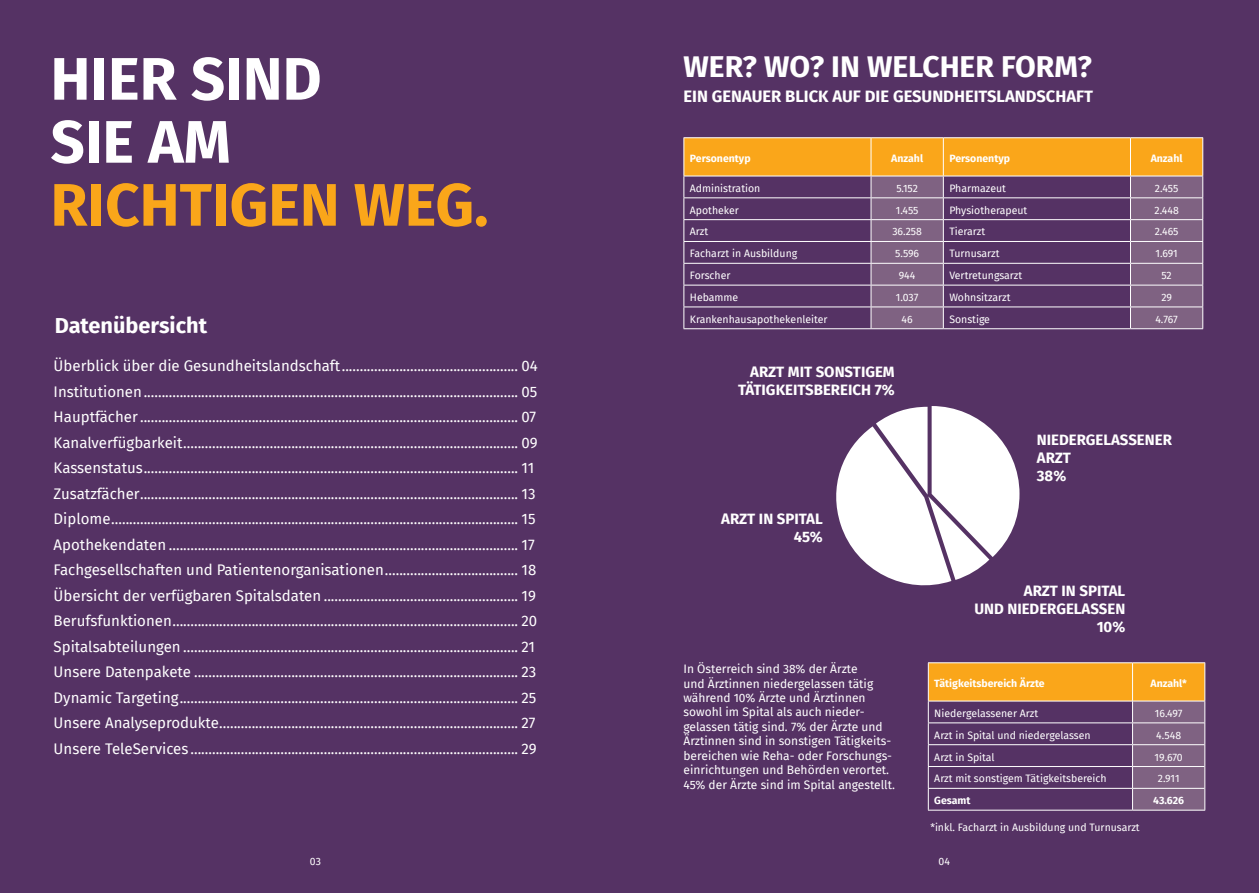
<style>
.page{position:relative;width:1259px;height:893px;background:#553264}
.page>*{position:absolute;margin:0;border:0;box-sizing:border-box;transform-origin:0 0}
.t1{font:700 60px/63px "Fira Sans";color:#fff}
.t2{font:700 60px "Fira Sans";color:#faa61a}
.t3{font:700 30px "Fira Sans";color:#fff}
.t4{font:700 21.75px "Fira Sans";color:#fff}
.t5{font:700 16.5px "Fira Sans";color:#fff}
.t6{font:15px/25.5px "Fira Sans";color:#fff}
.t7{font:700 15px/18px "Fira Sans";color:#fff;text-align:right}
.t8{font:12px/14.4px "Fira Sans";color:#fff}
.t9{font:10.5px "Fira Sans";color:#fff}
.t10{font:700 10.5px "Fira Sans";color:#fff}
</style>
<div class="page">
<hr style="left:928px;top:662px;width:204px;height:1px;background:#fff">
<hr style="left:1132px;top:662px;width:73px;height:1px;background:#fff">
<hr style="left:928px;top:810px;width:204px;height:1px;background:#fff">
<svg style="left:928px;top:663px;width:277px;height:147px;background:#8e615e"></svg>
<hr style="left:1132px;top:810px;width:73px;height:1px;background:#fff">
<svg style="left:828px;top:406px;width:191px;height:190px"></svg>
<hr style="left:683px;top:137px;width:188px;height:1px;background:#fff">
<hr style="left:871px;top:137px;width:72px;height:1px;background:#fff">
<hr style="left:943px;top:137px;width:187px;height:1px;background:#fff">
<hr style="left:1130px;top:137px;width:73px;height:1px;background:#fff">
<svg style="left:683px;top:138px;width:520px;height:191px;background:#855c63"></svg>
<hr style="left:943px;top:328px;width:187px;height:1px;background:#fff">
<hr style="left:1130px;top:328px;width:73px;height:1px;background:#fff">
<h1 class="t1" style="left:50px;top:43px;width:273px">HIER SIND<br>SIE AM</h1>
<h1 class="t2" style="left:50px;top:154px;width:439px">RICHTIGEN WEG.</h1>
<h3 class="t4" style="left:55px;top:307px;width:154px">Datenübersicht</h3>
<p class="t6" style="left:54px;top:353px;width:486px">Überblick über die Gesundheitslandschaft................................................. 04<br>Institutionen........................................................................................................ 05<br>Hauptfächer......................................................................................................... 07<br>Kanalverfügbarkeit............................................................................................. 09<br>Kassenstatus........................................................................................................ 11<br>Zusatzfächer......................................................................................................... 13<br>Diplome................................................................................................................. 15<br>Apothekendaten ................................................................................................. 17<br>Fachgesellschaften und Patientenorganisationen..................................... 18<br>Übersicht der verfügbaren Spitalsdaten ...................................................... 19<br>Berufsfunktionen................................................................................................ 20<br>Spitalsabteilungen ............................................................................................. 21<br>Unsere Datenpakete .......................................................................................... 23<br>Dynamic Targeting.............................................................................................. 25<br>Unsere Analyseprodukte................................................................................... 27<br>Unsere TeleServices ........................................................................................... 29</p>
<p class="t9" style="left:310px;top:853px;width:12px">03</p>
<h2 class="t3" style="left:683px;top:41px;width:410px">WER? WO? IN WELCHER FORM?</h2>
<p class="t5" style="left:683px;top:83px;width:411px">EIN GENAUER BLICK AUF DIE GESUNDHEITSLANDSCHAFT</p>
<p class="t10" style="left:690px;top:149px;width:62px">Personentyp</p>
<p class="t10" style="left:891px;top:149px;width:33px">Anzahl</p>
<p class="t10" style="left:949px;top:149px;width:62px">Personentyp</p>
<p class="t10" style="left:1150px;top:149px;width:33px">Anzahl</p>
<p class="t9" style="left:690px;top:180px;width:72px">Administration</p>
<p class="t9" style="left:896px;top:180px;width:23px">5.152</p>
<p class="t9" style="left:949px;top:180px;width:58px">Pharmazeut</p>
<p class="t9" style="left:1155px;top:180px;width:25px">2.455</p>
<p class="t9" style="left:690px;top:202px;width:51px">Apotheker</p>
<p class="t9" style="left:896px;top:202px;width:24px">1.455</p>
<p class="t9" style="left:949px;top:202px;width:79px">Physiotherapeut</p>
<p class="t9" style="left:1154px;top:202px;width:26px">2.448</p>
<p class="t9" style="left:690px;top:224px;width:20px">Arzt</p>
<p class="t9" style="left:892px;top:224px;width:31px">36.258</p>
<p class="t9" style="left:949px;top:224px;width:37px">Tierarzt</p>
<p class="t9" style="left:1154px;top:224px;width:25px">2.465</p>
<p class="t9" style="left:690px;top:246px;width:109px">Facharzt in Ausbildung</p>
<p class="t9" style="left:895px;top:246px;width:26px">5.596</p>
<p class="t9" style="left:949px;top:246px;width:52px">Turnusarzt</p>
<p class="t9" style="left:1155px;top:246px;width:24px">1.691</p>
<p class="t9" style="left:690px;top:268px;width:42px">Forscher</p>
<p class="t9" style="left:899px;top:268px;width:18px">944</p>
<p class="t9" style="left:949px;top:268px;width:74px">Vertretungsarzt</p>
<p class="t9" style="left:1161px;top:268px;width:12px">52</p>
<p class="t9" style="left:690px;top:289px;width:50px">Hebamme</p>
<p class="t9" style="left:896px;top:289px;width:24px">1.037</p>
<p class="t9" style="left:949px;top:289px;width:63px">Wohnsitzarzt</p>
<p class="t9" style="left:1161px;top:289px;width:12px">29</p>
<p class="t9" style="left:690px;top:311px;width:139px">Krankenhausapothekenleiter</p>
<p class="t9" style="left:901px;top:311px;width:13px">46</p>
<p class="t9" style="left:949px;top:311px;width:42px">Sonstige</p>
<p class="t9" style="left:1155px;top:311px;width:24px">4.767</p>
<p class="t7" style="left:738px;top:361px;width:158px">ARZT MIT SONSTIGEM<br>TÄTIGKEITSBEREICH 7%</p>
<p class="t7" style="left:721px;top:509px;width:103px">ARZT IN SPITAL<br>45%</p>
<p class="t8" style="left:683px;top:662px;width:213px">In Österreich sind 38% der Ärzte<br>und Ärztinnen niedergelassen tätig während 10% Ärzte und Ärztinnen sowohl im Spital als auch nieder&shy;gelassen tätig sind. 7% der Ärzte und Ärztinnen sind in sonstigen Tätigkeits&shy;bereichen wie Reha- oder Forschungs&shy;einrichtungen und Behörden verortet.<br>45% der Ärzte sind im Spital angestellt.</p>
<p class="t7" style="left:1037px;top:430px;width:137px;text-align:left">NIEDERGELASSENER<br>ARZT<br>38%</p>
<p class="t7" style="left:974px;top:581px;width:152px">ARZT IN SPITAL<br>UND NIEDERGELASSEN<br>10%</p>
<p class="t10" style="left:934px;top:674px;width:112px">Tätigkeitsbereich Ärzte</p>
<p class="t10" style="left:1150px;top:674px;width:38px">Anzahl*</p>
<p class="t9" style="left:934px;top:705px;width:105px">Niedergelassener Arzt</p>
<p class="t9" style="left:1154px;top:705px;width:29px">16.497</p>
<p class="t9" style="left:934px;top:727px;width:158px">Arzt in Spital und niedergelassen</p>
<p class="t9" style="left:1156px;top:727px;width:26px">4.548</p>
<p class="t9" style="left:934px;top:749px;width:62px">Arzt in Spital</p>
<p class="t9" style="left:1154px;top:749px;width:30px">19.670</p>
<p class="t9" style="left:934px;top:771px;width:174px">Arzt mit sonstigem Tätigkeitsbereich</p>
<p class="t9" style="left:1157px;top:771px;width:23px">2.911</p>
<p class="t10" style="left:934px;top:792px;width:38px">Gesamt</p>
<p class="t10" style="left:1153px;top:792px;width:32px">43.626</p>
<p class="t9" style="left:930px;top:819px;width:211px">*inkl. Facharzt in Ausbildung und Turnusarzt</p>
<p class="t9" style="left:938px;top:853px;width:13px">04</p>
</div>
